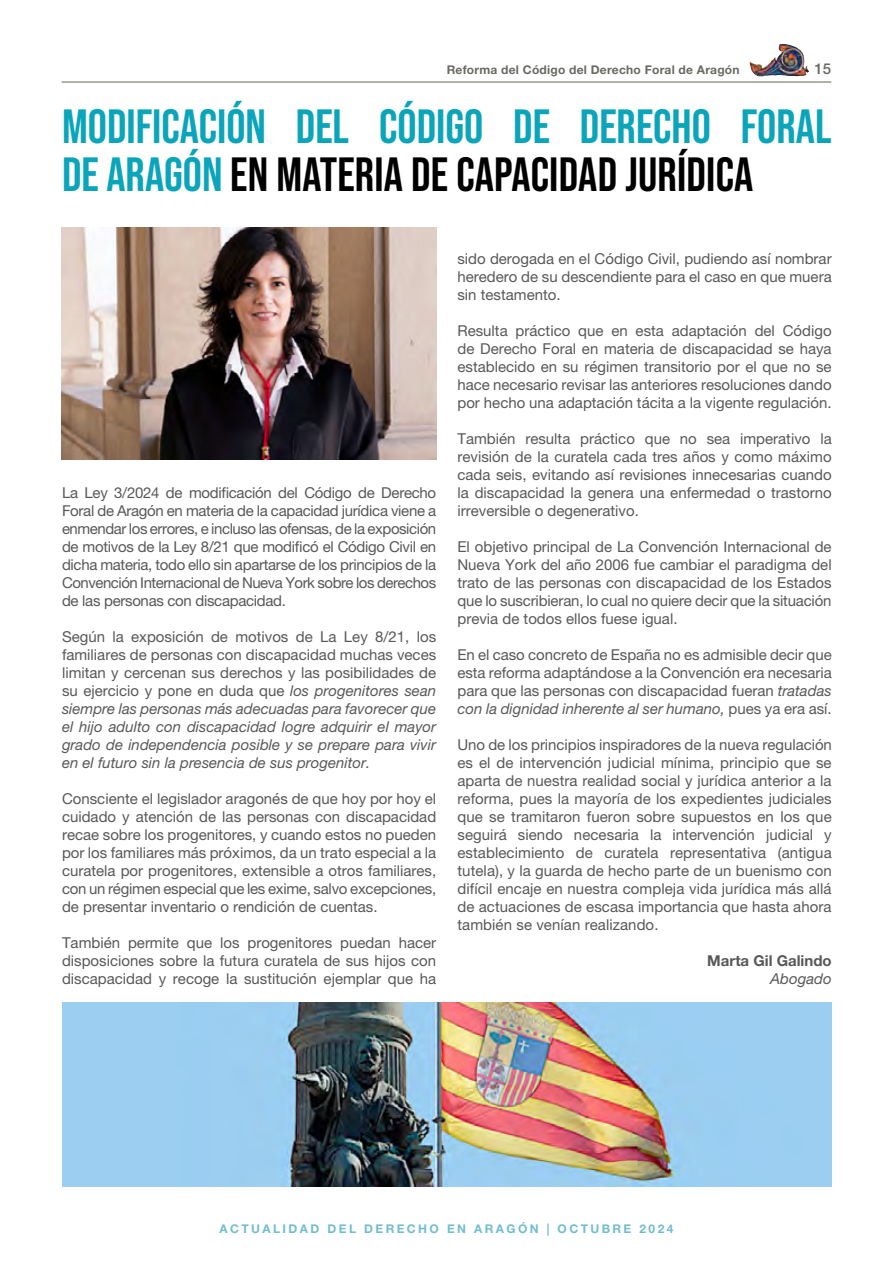
<style>
.page{position:relative;width:893px;height:1263px;background:#fff}
.page>*{position:absolute;margin:0;border:0;box-sizing:border-box;transform-origin:0 0}
.t1{font:700 48px/48px "Bebas Neue Pro";color:#0ba5bb}
.t2{font:15px/18px "Helvetica Neue LT Pro";color:#58585a;text-align:justify}
.t3{font:italic 15px/18px "Helvetica Neue LT Pro";color:#58585a;text-align:justify}
.t4{font:700 15px "Helvetica Neue LT Pro";color:#58585a}
.t5{font:500 15px "Helvetica Neue LT Pro";color:#696863}
.t6{font:700 12px "Helvetica Neue LT Pro";letter-spacing:.2em;color:#72bdce}
.t7{font:700 12px "Helvetica Neue LT Pro";letter-spacing:.02em;color:#696863}
.s1{color:#000}
.s2{font-style:normal}
.s3{font-style:italic}
</style>
<div class="page">
<img style="left:750px;top:44px;width:59px;height:33px">
<hr style="left:62px;top:81px;width:769px;height:2px;background:#72776b">
<img style="left:62px;top:1002px;width:770px;height:184px">
<img style="left:61px;top:227px;width:375px;height:232px">
<p class="t7" style="left:447px;top:63px;width:294px">Reforma del Código del Derecho Foral de Aragón</p>
<p class="t5" style="left:815px;top:60px;width:18px">15</p>
<h1 class="t1" style="left:62px;top:102px;width:771px">MODIFICACIÓN DEL CÓDIGO DE DERECHO FORAL<br>DE ARAGÓN <span class="s1">EN MATERIA DE CAPACIDAD JURÍDICA</span></h1>
<p class="t2" style="left:62px;top:484px;width:376px">La Ley 3/2024 de modificación del Código de Derecho Foral de Aragón en materia de la capacidad jurídica viene a enmendar los errores, e incluso las ofensas, de la exposición de motivos de la Ley 8/21 que modificó el Código Civil en dicha materia, todo ello sin apartarse de los principios de la Convención Internacional de Nueva York sobre los derechos de las personas con discapacidad.</p>
<p class="t3" style="left:62px;top:627px;width:376px"><span class="s2">Según la exposición de motivos de La Ley 8/21, los familiares de personas con discapacidad muchas veces limitan y cercenan sus derechos y las posibilidades de su ejercicio y pone en duda que</span> los progenitores sean siempre las personas más adecuadas para favorecer que el hijo adulto con discapacidad logre adquirir el mayor grado de independencia posible y se prepare para vivir en el futuro sin la presencia de sus progenitor.</p>
<p class="t2" style="left:62px;top:790px;width:376px">Consciente el legislador aragonés de que hoy por hoy el cuidado y atención de las personas con discapacidad recae sobre los progenitores, y cuando estos no pueden por los familiares más próximos, da un trato especial a la curatela por progenitores, extensible a otros familiares, con un régimen especial que les exime, salvo excepciones, de presentar inventario o rendición de cuentas.</p>
<p class="t2" style="left:62px;top:934px;width:376px">También permite que los progenitores puedan hacer disposiciones sobre la futura curatela de sus hijos con discapacidad y recoge la sustitución ejemplar que ha</p>
<p class="t2" style="left:457px;top:250px;width:376px">sido derogada en el Código Civil, pudiendo así nombrar heredero de su descendiente para el caso en que muera sin testamento.</p>
<p class="t2" style="left:457px;top:322px;width:376px">Resulta práctico que en esta adaptación del Código de Derecho Foral en materia de discapacidad se haya establecido en su régimen transitorio por el que no se hace necesario revisar las anteriores resoluciones dando por hecho una adaptación tácita a la vigente regulación.</p>
<p class="t2" style="left:457px;top:430px;width:376px">También resulta práctico que no sea imperativo la revisión de la curatela cada tres años y como máximo cada seis, evitando así revisiones innecesarias cuando la discapacidad la genera una enfermedad o trastorno irreversible o degenerativo.</p>
<p class="t2" style="left:457px;top:538px;width:376px">El objetivo principal de La Convención Internacional de Nueva York del año 2006 fue cambiar el paradigma del trato de las personas con discapacidad de los Estados que lo suscribieran, lo cual no quiere decir que la situación previa de todos ellos fuese igual.</p>
<p class="t2" style="left:457px;top:646px;width:376px">En el caso concreto de España no es admisible decir que esta reforma adaptándose a la Convención era necesaria para que las personas con discapacidad fueran <span class="s3">tratadas con la dignidad inherente al ser humano,</span> pues ya era así.</p>
<p class="t2" style="left:457px;top:736px;width:376px">Uno de los principios inspiradores de la nueva regulación es el de intervención judicial mínima, principio que se aparta de nuestra realidad social y jurídica anterior a la reforma, pues la mayoría de los expedientes judiciales que se tramitaron fueron sobre supuestos en los que seguirá siendo necesaria la intervención judicial y establecimiento de curatela representativa (antigua tutela), y la guarda de hecho parte de un buenismo con difícil encaje en nuestra compleja vida jurídica más allá de actuaciones de escasa importancia que hasta ahora también se venían realizando.</p>
<p class="t4" style="left:707px;top:951px;width:126px">Marta Gil Galindo</p>
<p class="t3" style="left:770px;top:969px;width:63px">Abogado</p>
<p class="t6" style="left:220px;top:1221px;width:455px">ACTUALIDAD DEL DERECHO EN ARAGÓN | OCTUBRE 2024</p>
</div>
